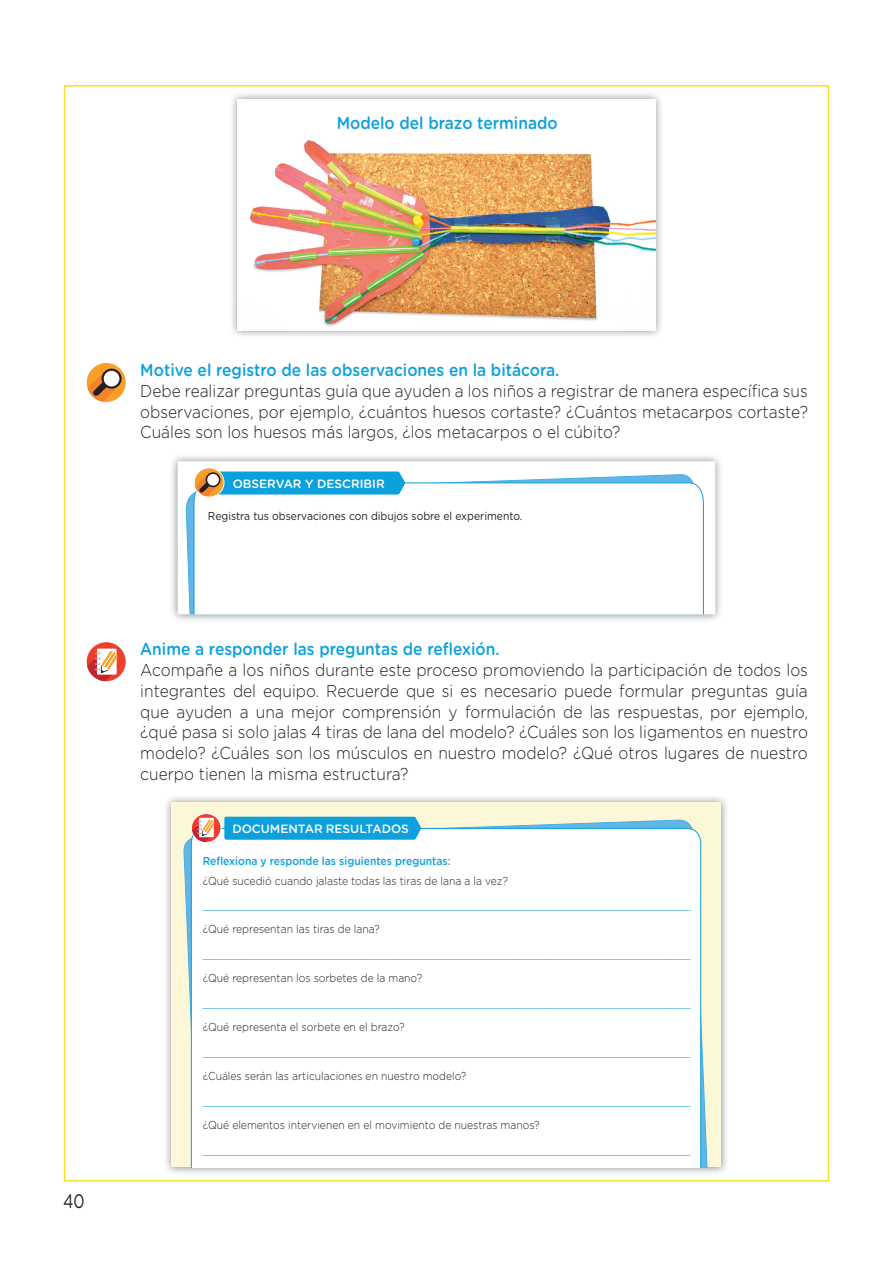
<style>
.page{position:relative;width:893px;height:1263px;background:#fff}
.page>*{position:absolute;margin:0;border:0;box-sizing:border-box;transform-origin:0 0}
.t1{font:19.5px "Gotham Rounded";color:#231f20;scale:.8 1}
.t2{font:300 17.25px/20.7px "Gotham Rounded";color:#231f20;text-align:justify;scale:.9 1}
.t3{font:500 17.25px "Gotham Rounded";color:#0ca0dc;scale:.9 1}
.t4{font:500 12px "Gotham Rounded";color:#fff}
.t5{font:300 11.55px "Gotham Rounded";color:#0ca0dc;scale:.9 1}
.t6{font:300 11.55px "Gotham Rounded";color:#231f20;scale:.9 1}
.t7{font:11.55px "Gotham Rounded";color:#231f20;scale:.9 1}
.t8{font:500 11.55px "Gotham Rounded";color:#0ca0dc;scale:.9 1}
</style>
<div class="page">
<div style="left:229px;top:91px;width:435px;height:248px;background:#231f20;opacity:.5"></div>
<img style="left:238px;top:99px;width:417px;height:232px">
<svg style="left:87px;top:363px;width:39px;height:39px"></svg>
<svg style="left:87px;top:371px;width:32px;height:31px"></svg>
<svg style="left:102px;top:369px;width:20px;height:20px"></svg>
<div style="left:104px;top:371px;width:15px;height:15px;background:#fff;border-radius:50%"></div>
<div style="left:169px;top:453px;width:555px;height:170px;background:#231f20;opacity:.5"></div>
<div style="left:178px;top:461px;width:537px;height:153px;background:#fff"></div>
<svg style="left:186px;top:461px;width:526px;height:153px"></svg>
<svg style="left:193px;top:482px;width:511px;height:132px"></svg>
<svg style="left:195px;top:468px;width:29px;height:29px"></svg>
<svg style="left:195px;top:471px;width:210px;height:26px;background:#3caad2"></svg>
<svg style="left:206px;top:472px;width:15px;height:15px"></svg>
<div style="left:207px;top:474px;width:12px;height:12px;background:#fff;border-radius:50%"></div>
<div style="left:194px;top:467px;width:30px;height:31px;border:1px solid #fff;border-radius:50%"></div>
<svg style="left:87px;top:642px;width:39px;height:39px"></svg>
<svg style="left:87px;top:649px;width:31px;height:32px"></svg>
<div style="left:163px;top:794px;width:567px;height:382px;background:#231f20;opacity:.5"></div>
<div style="left:172px;top:803px;width:549px;height:364px;background:#fcf7d7"></div>
<svg style="left:183px;top:820px;width:525px;height:347px"></svg>
<div style="left:191px;top:828px;width:510px;height:339px;background:#fff"></div>
<div style="left:224px;top:817px;width:197px;height:23px;background:#0ca0dc"></div>
<svg style="left:191px;top:813px;width:30px;height:29px"></svg>
<svg style="left:199px;top:818px;width:15px;height:19px"></svg>
<svg style="left:191px;top:820px;width:24px;height:22px"></svg>
<div style="left:191px;top:813px;width:31px;height:30px;border:1px solid #fff;border-radius:50%"></div>
<p class="t3" style="left:337px;top:111px;width:247px">Modelo del brazo terminado</p>
<p class="t1" style="left:63px;top:1188px;width:29px">40</p>
<p class="t3" style="left:140px;top:358px;width:467px">Motive el registro de las observaciones en la bitácora.</p>
<p class="t2" style="left:140px;top:380px;width:743px">Debe realizar preguntas guía que ayuden a los niños a registrar de manera específica sus observaciones, por ejemplo, ¿cuántos huesos cortaste? ¿Cuántos metacarpos cortaste?<br>Cuáles son los huesos más largos, ¿los metacarpos o el cúbito?</p>
<p class="t4" style="left:233px;top:475px;width:154px">OBSERVAR Y DESCRIBIR</p>
<p class="t7" style="left:208px;top:507px;width:351px">Registra tus observaciones con dibujos sobre el experimento.</p>
<p class="t3" style="left:140px;top:637px;width:401px">Anime a responder las preguntas de reflexión.</p>
<p class="t2" style="left:140px;top:659px;width:743px">Acompañe a los niños durante este proceso promoviendo la participación de todos los integrantes del equipo. Recuerde que si es necesario puede formular preguntas guía que ayuden a una mejor comprensión y formulación de las respuestas, por ejemplo, ¿qué pasa si solo jalas 4 tiras de lana del modelo? ¿Cuáles son los ligamentos en nuestro modelo? ¿Cuáles son los músculos en nuestro modelo? ¿Qué otros lugares de nuestro cuerpo tienen la misma estructura?</p>
<p class="t4" style="left:232px;top:820px;width:178px">DOCUMENTAR RESULTADOS</p>
<p class="t8" style="left:203px;top:853px;width:277px">Reflexiona y responde las siguientes preguntas:</p>
<p class="t6" style="left:203px;top:873px;width:341px">¿Qué sucedió cuando jalaste todas las tiras de lana a la vez?</p>
<p class="t5" style="left:203px;top:897px;width:543px">_____________________________________________________________________________</p>
<p class="t6" style="left:203px;top:922px;width:198px">¿Qué representan las tiras de lana?</p>
<p class="t5" style="left:203px;top:946px;width:543px">_____________________________________________________________________________</p>
<p class="t6" style="left:203px;top:970px;width:245px">¿Qué representan los sorbetes de la mano?</p>
<p class="t5" style="left:203px;top:995px;width:543px">_____________________________________________________________________________</p>
<p class="t6" style="left:203px;top:1019px;width:226px">¿Qué representa el sorbete en el brazo?</p>
<p class="t5" style="left:203px;top:1044px;width:543px">_____________________________________________________________________________</p>
<p class="t6" style="left:203px;top:1068px;width:294px">¿Cuáles serán las articulaciones en nuestro modelo?</p>
<p class="t5" style="left:203px;top:1093px;width:543px">_____________________________________________________________________________</p>
<p class="t6" style="left:203px;top:1117px;width:376px">¿Qué elementos intervienen en el movimiento de nuestras manos?</p>
<p class="t5" style="left:203px;top:1142px;width:543px">_____________________________________________________________________________</p>
</div>
